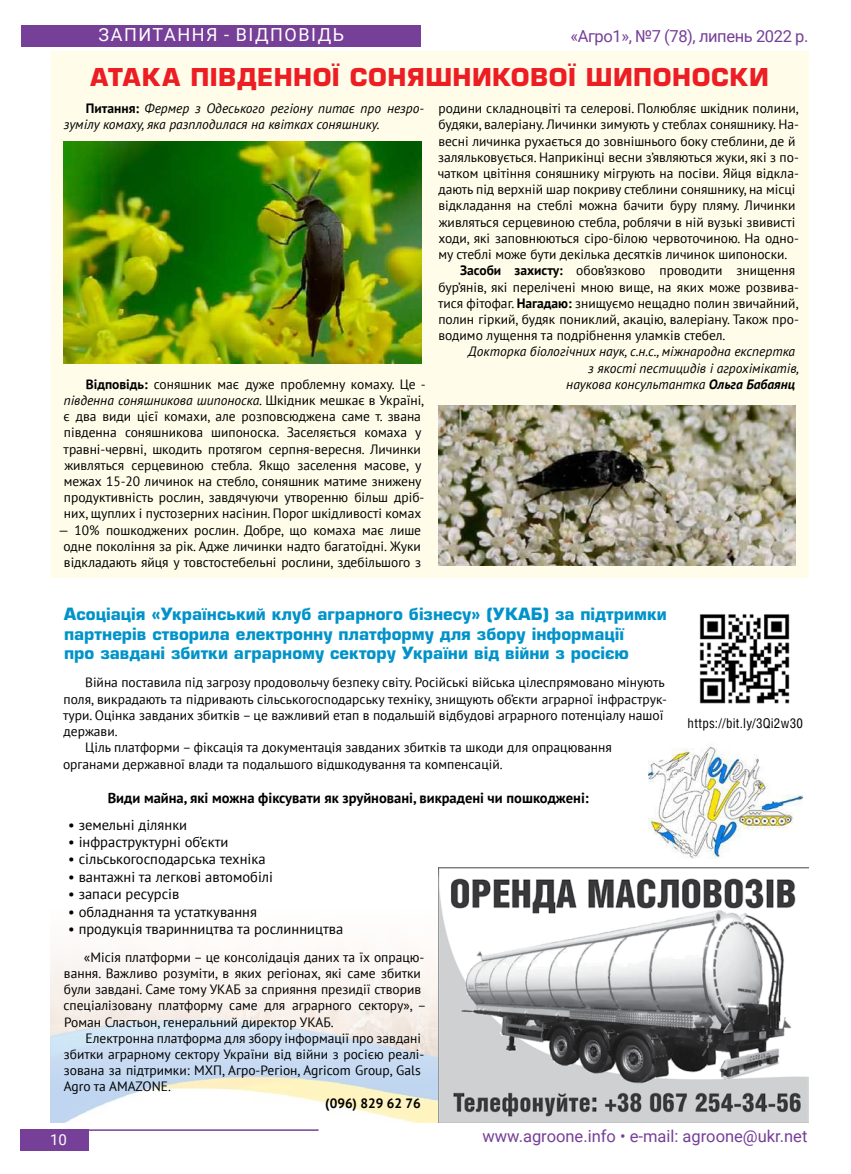
<style>
.page{position:relative;width:851px;height:1174px;background:#fff}
.page>*{position:absolute;margin:0;border:0;box-sizing:border-box;transform-origin:0 0}
.t1{font:700 24px "Europe C";letter-spacing:.015em;color:#ed1d24}
.t2{font:18px "Roboto";letter-spacing:.085em;color:#fff}
.t3{font:700 16.5px/19.8px "Europe C";color:#0093c9}
.t4{font:16.5px "Roboto";color:#763f98}
.t5{font:16.5px "Roboto";letter-spacing:-.025em;color:#763f98}
.t6{font:15px "Roboto";color:#fff}
.t7{font:14.55px "PT Sans";color:#000}
.t8{font:700 14.55px "PT Sans";color:#000}
.t9{font:13.5px/16.2px "PT Sans";color:#000}
.t10{font:italic 13.5px/16.2px "PT Sans";color:#000}
.t11{font:13.5px "Helios Cond C";letter-spacing:.02em;color:#000}
.t12{font:700 13.5px "PT Sans";color:#000}
.s1{font-weight:700;font-style:normal}
.s2{font-weight:700}
.s3{font-style:italic}
</style>
<div class="page">
<div style="left:20px;top:1129px;width:68px;height:22px;background:#763f98"></div>
<hr style="left:84px;top:1129px;width:234px;height:1px;background:#763f98">
<div style="left:21px;top:25px;width:400px;height:22px;background:#763f98"></div>
<div style="left:51px;top:51px;width:757px;height:527px;background:#fffde9"></div>
<img style="left:64px;top:142px;width:357px;height:222px">
<img style="left:438px;top:405px;width:357px;height:160px">
<img style="left:648px;top:747px;width:154px;height:111px">
<img style="left:699px;top:614px;width:91px;height:90px">
<img style="left:438px;top:867px;width:370px;height:256px">
<h2 class="t2" style="left:99px;top:22px;width:247px">ЗАПИТАННЯ - ВІДПОВІДЬ</h2>
<p class="t5" style="left:570px;top:24px;width:239px">«Агро1», №7 (78), липень 2022 р.</p>
<h1 class="t1" style="left:90px;top:63px;width:37px">Атака</h1>
<h1 class="t1" style="left:190px;top:63px;width:16px">пів</h1>
<h1 class="t1" style="left:237px;top:63px;width:40px">денно</h1>
<h1 class="t1" style="left:332px;top:63px;width:37px">ї сон</h1>
<h1 class="t1" style="left:407px;top:63px;width:105px">яшниково</h1>
<h1 class="t1" style="left:568px;top:63px;width:86px">ї шипоноск</h1>
<h1 class="t1" style="left:749px;top:63px;width:21px">и</h1>
<p class="t10" style="left:64px;top:100px;width:362px;text-indent:22px"><span class="s1">Питання:</span> Фермер з Одеського регіону питає про незро&shy;зумілу комаху, яка разплодилася на квітках соняшнику.</p>
<p class="t9" style="left:63px;top:375px;width:363px;text-indent:22px"><span class="s2">Відповідь:</span> соняшник має дуже проблемну комаху. Це - <span class="s3">південна соняшникова шипоноска</span>. Шкідник мешкає в Україні, є два види цієї комахи, але розповсюджена саме т. звана південна соняшникова шипоноска. Заселяється комаха у травні-червні, шкодить протягом серпня-вересня. Личинки живляться серцевиною стебла. Якщо заселення масове, у межах 15-20 личинок на стебло, соняшник матиме знижену продуктивність рослин, завдячуючи утворенню більш дріб&shy;них, щуплих і пустозерних насінин. Порог шкідливості комах</p>
<p class="t9" style="left:58px;top:521px;width:364px;text-align:center">— 10% пошкоджених рослин. Добре, що комаха має лише одне покоління за рік. Адже личинки надто багатоїдні. Жуки відкладають яйця у товстостебельні рослини, здебільшого з</p>
<p class="t9" style="left:438px;top:100px;width:361px">родини складноцвіті та селерові. Полюбляє шкідник полини,</p>
<p class="t9" style="left:438px;top:116px;width:362px">будяки, валеріану. Личинки зимують у стеблах соняшнику. На-</p>
<p class="t9" style="left:438px;top:132px;width:358px">весні личинка рухається до зовнішнього боку стеблини, де й</p>
<p class="t9" style="left:438px;top:149px;width:362px">заляльковується. Наприкінці весни з’являються жуки, які з по-</p>
<p class="t9" style="left:437px;top:165px;width:362px">чатком цвітіння соняшнику мігрують на посіви. Яйця відкла-</p>
<p class="t9" style="left:438px;top:181px;width:358px">дають під верхній шар покриву стеблини соняшнику, на місці</p>
<p class="t9" style="left:438px;top:197px;width:358px">відкладання на стеблі можна бачити буру пляму. Личинки</p>
<p class="t9" style="left:438px;top:213px;width:358px">живляться серцевиною стебла, роблячи в ній вузькі звивисті</p>
<p class="t9" style="left:438px;top:230px;width:362px">ходи, які заповнюються сіро-білою червоточиною. На одно-</p>
<p class="t9" style="left:438px;top:246px;width:350px">му стеблі може бути декілька десятків личинок шипоноски.</p>
<p class="t9" style="left:460px;top:262px;width:337px"><span class="s2">Засоби захисту:</span> обов’язково проводити знищення</p>
<p class="t9" style="left:438px;top:278px;width:362px">бур’янів, які перелічені мною вище, на яких може розвива-</p>
<p class="t9" style="left:438px;top:294px;width:362px">тися фітофаг. <span class="s2">Нагадаю:</span> знищуємо нещадно полин звичайний,</p>
<p class="t9" style="left:438px;top:311px;width:362px">полин гіркий, будяк пониклий, акацію, валеріану. Також про-</p>
<p class="t9" style="left:438px;top:327px;width:288px">водимо лущення та подрібнення уламків стебел.</p>
<p class="t10" style="left:468px;top:343px;width:328px">Докторка біологічних наук, с.н.с., міжнародна експертка</p>
<p class="t10" style="left:588px;top:359px;width:212px">з якості пестицидів і агрохімікатів,</p>
<p class="t10" style="left:566px;top:376px;width:230px">наукова консультантка <span class="s2">Ольга Бабаянц</span></p>
<p class="t3" style="left:64px;top:604px;width:604px">Асоціація «Український клуб аграрного бізнесу» (УКАБ) за підтримки партнерів створила електронну платформу для збору інформації<br>про завдані збитки аграрному сектору України від війни з росією</p>
<p class="t9" style="left:85px;top:674px;width:581px">Війна поставила під загрозу продовольчу безпеку світу. Російські війська цілеспрямовано мінують</p>
<p class="t9" style="left:63px;top:690px;width:605px">поля, викрадають та підривають сільськогосподарську техніку, знищують об’єкти аграрної інфраструк-</p>
<p class="t9" style="left:63px;top:706px;width:601px">тури. Оцінка завданих збитків – це важливий етап в подальшій відбудові аграрного потенціалу нашої</p>
<p class="t9" style="left:64px;top:723px;width:55px">держави.</p>
<p class="t9" style="left:85px;top:739px;width:528px">Ціль платформи – фіксація та документація завданих збитків та шкоди для опрацювання</p>
<p class="t9" style="left:63px;top:755px;width:441px">органами державної влади та подальшого відшкодування та компенсацій.</p>
<p class="t8" style="left:108px;top:788px;width:482px">Види майна, які можна фіксувати як зруйновані, викрадені чи пошкоджені:</p>
<p class="t7" style="left:68px;top:815px;width:120px">• земельні ділянки</p>
<p class="t7" style="left:68px;top:832px;width:162px">• інфраструктурні об’єкти</p>
<p class="t7" style="left:68px;top:850px;width:199px">• сільськогосподарська техніка</p>
<p class="t7" style="left:68px;top:867px;width:206px">• вантажні та легкові автомобілі</p>
<p class="t7" style="left:68px;top:884px;width:113px">• запаси ресурсів</p>
<p class="t7" style="left:68px;top:902px;width:190px">• обладнання та устаткування</p>
<p class="t7" style="left:68px;top:919px;width:276px">• продукція тваринництва та рослинництва</p>
<p class="t9" style="left:63px;top:948px;width:364px;text-indent:20px">«Місія платформи – це консолідація даних та їх опрацю&shy;вання. Важливо розуміти, в яких регіонах, які саме збитки були завдані. Саме тому УКАБ за сприяння президії створив спеціалізовану платформу саме для аграрного сектору», – Роман Сластьон, генеральний директор УКАБ.</p>
<p class="t9" style="left:64px;top:1029px;width:362px;text-indent:22px">Електронна платформа для збору інформації про завдані збитки аграрному сектору України від війни з росією реалі&shy;зована за підтримки: МХП, Агро-Регіон, Agricom Group, Gals Agro та AMAZONE.</p>
<p class="t12" style="left:325px;top:1094px;width:97px">(096) 829 62 76</p>
<p class="t11" style="left:687px;top:715px;width:117px">https://bit.ly/3Qi2w30</p>
<p class="t6" style="left:50px;top:1129px;width:18px">10</p>
<p class="t4" style="left:482px;top:1124px;width:326px">www.agroone.info • e-mail: agroone@ukr.net</p>
</div>
